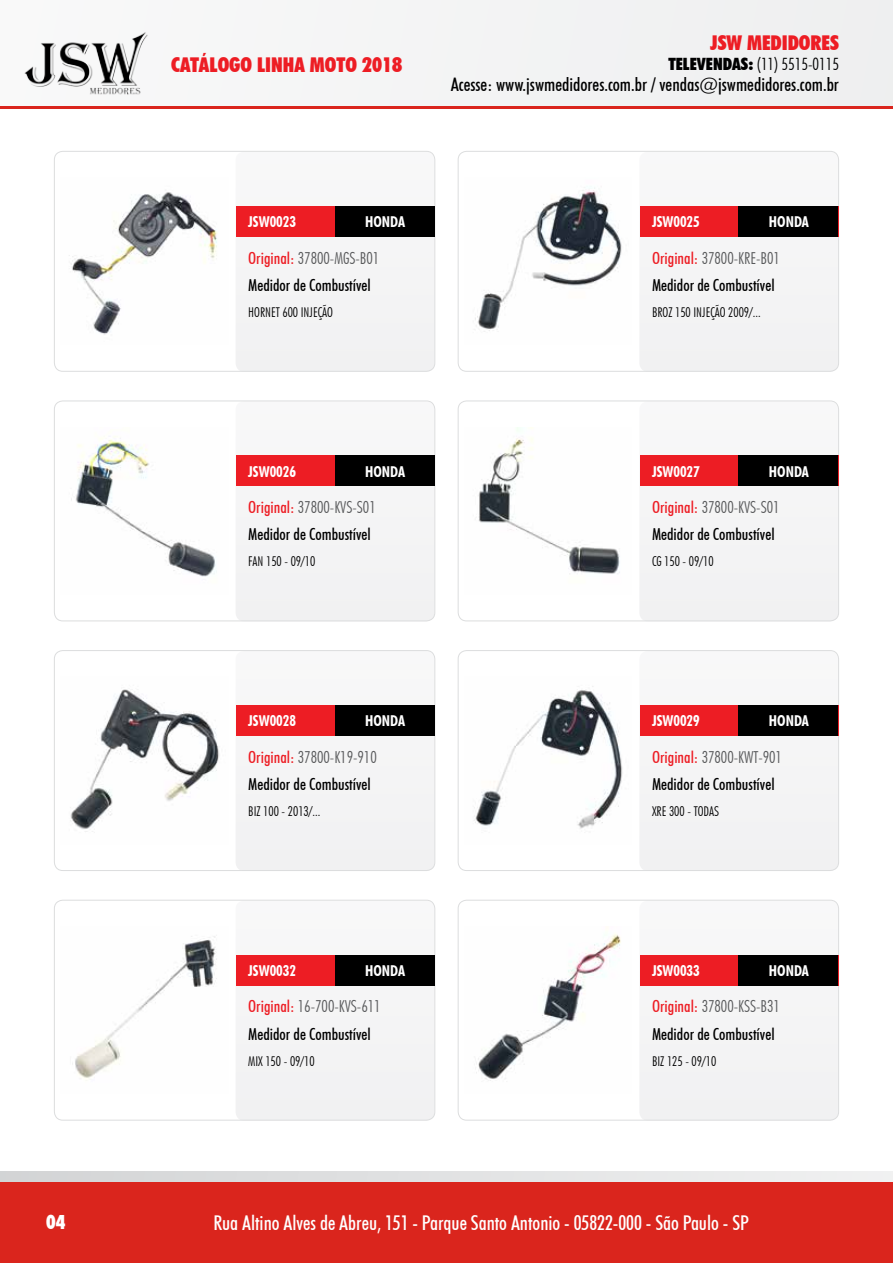
<style>
.page{position:relative;width:893px;height:1263px;background:#fff}
.page>*{position:absolute;margin:0;border:0;box-sizing:border-box;transform-origin:0 0}
.t1{font:500 condensed 20.4px "Futura BT";color:#fff}
.t2{font:900 condensed 20.4px "Futura BT";color:#ed1d24}
.t3{font:900 condensed 19.5px "Futura BT";color:#fff}
.t4{font:500 condensed 18.6px "Futura BT";color:#000}
.t5{font:300 condensed 16.95px "Futura BT";color:#000}
.t6{font:300 condensed 16.5px "Futura BT";color:#58595b}
.t7{font:500 condensed 16.5px "Futura BT";color:#000}
.t8{font:700 condensed 15px "Futura BT";color:#fff}
.t9{font:300 condensed 13.5px "Futura BT";color:#000}
.s1{font-weight:900}
.s2{font-weight:500;color:#ed1d24}
</style>
<div class="page">
<div style="left:0;top:0;width:893px;height:106px;background:#f3f3f4"></div>
<hr style="left:0;top:106px;width:893px;height:3px;background:#da251d">
<img style="left:24px;top:32px;width:124px;height:63px">
<div style="left:0;top:1172px;width:893px;height:91px;background:linear-gradient(to right,#d2d4d5,#f0f1f1)"></div>
<div style="left:0;top:1182px;width:893px;height:81px;background:#da251d"></div>
<div style="left:639px;top:900px;width:199px;height:220px;background:#f1f1f2;border-radius:9px"></div>
<div style="left:458px;top:900px;width:381px;height:220px;border:1px solid #dcddde;border-radius:9px"></div>
<div style="left:640px;top:955px;width:198px;height:30px;background:#ed1d24"></div>
<div style="left:738px;top:955px;width:100px;height:30px;background:#000"></div>
<img style="left:476px;top:934px;width:145px;height:147px">
<div style="left:639px;top:152px;width:199px;height:220px;background:#f1f1f2;border-radius:9px"></div>
<div style="left:458px;top:151px;width:381px;height:221px;border:1px solid #dcddde;border-radius:9px"></div>
<div style="left:640px;top:206px;width:198px;height:31px;background:#ed1d24"></div>
<div style="left:738px;top:206px;width:100px;height:31px;background:#000"></div>
<img style="left:475px;top:187px;width:147px;height:145px">
<div style="left:639px;top:401px;width:199px;height:220px;background:#f1f1f2;border-radius:9px"></div>
<div style="left:458px;top:401px;width:381px;height:220px;border:1px solid #dcddde;border-radius:9px"></div>
<div style="left:640px;top:455px;width:198px;height:31px;background:#ed1d24"></div>
<div style="left:738px;top:455px;width:100px;height:31px;background:#000"></div>
<img style="left:478px;top:427px;width:142px;height:147px">
<div style="left:639px;top:651px;width:199px;height:220px;background:#f1f1f2;border-radius:9px"></div>
<div style="left:458px;top:650px;width:381px;height:221px;border:1px solid #dcddde;border-radius:9px"></div>
<div style="left:640px;top:705px;width:198px;height:31px;background:#ed1d24"></div>
<div style="left:738px;top:705px;width:100px;height:31px;background:#000"></div>
<img style="left:474px;top:686px;width:149px;height:143px">
<div style="left:236px;top:152px;width:198px;height:220px;background:#f1f1f2;border-radius:9px"></div>
<div style="left:54px;top:151px;width:381px;height:221px;border:1px solid #dcddde;border-radius:9px"></div>
<div style="left:236px;top:206px;width:198px;height:31px;background:#ed1d24"></div>
<div style="left:335px;top:206px;width:99px;height:31px;background:#000"></div>
<img style="left:69px;top:192px;width:148px;height:143px">
<div style="left:236px;top:401px;width:198px;height:220px;background:#f1f1f2;border-radius:9px"></div>
<div style="left:54px;top:401px;width:381px;height:220px;border:1px solid #dcddde;border-radius:9px"></div>
<div style="left:236px;top:455px;width:198px;height:31px;background:#ed1d24"></div>
<div style="left:335px;top:455px;width:99px;height:31px;background:#000"></div>
<img style="left:71px;top:436px;width:146px;height:141px">
<div style="left:236px;top:651px;width:198px;height:220px;background:#f1f1f2;border-radius:9px"></div>
<div style="left:54px;top:650px;width:381px;height:221px;border:1px solid #dcddde;border-radius:9px"></div>
<div style="left:236px;top:705px;width:198px;height:31px;background:#ed1d24"></div>
<div style="left:335px;top:705px;width:99px;height:31px;background:#000"></div>
<img style="left:70px;top:689px;width:150px;height:143px">
<div style="left:236px;top:900px;width:198px;height:220px;background:#f1f1f2;border-radius:9px"></div>
<div style="left:54px;top:900px;width:381px;height:220px;border:1px solid #dcddde;border-radius:9px"></div>
<div style="left:236px;top:955px;width:198px;height:30px;background:#ed1d24"></div>
<div style="left:335px;top:955px;width:99px;height:30px;background:#000"></div>
<img style="left:72px;top:936px;width:145px;height:142px">
<p class="t2" style="left:171px;top:52px;width:232px">CATÁLOGO LINHA MOTO 2018</p>
<p class="t2" style="left:710px;top:31px;width:121px">JSW MEDIDORES</p>
<p class="t5" style="left:668px;top:54px;width:172px"><span class="s1">TELEVENDAS:</span> (11) 5515-0115</p>
<p class="t4" style="left:451px;top:73px;width:390px">Acesse: www.jswmedidores.com.br / vendas@jswmedidores.com.br</p>
<p class="t8" style="left:248px;top:212px;width:49px">JSW0023</p>
<p class="t8" style="left:365px;top:212px;width:41px">HONDA</p>
<p class="t8" style="left:652px;top:212px;width:49px">JSW0025</p>
<p class="t8" style="left:769px;top:212px;width:41px">HONDA</p>
<p class="t6" style="left:248px;top:248px;width:133px"><span class="s2">Original:</span> 37800-MGS-B01</p>
<p class="t9" style="left:248px;top:304px;width:86px">HORNET 600 INJEÇÃO</p>
<p class="t7" style="left:248px;top:275px;width:124px">Medidor de Combustível</p>
<p class="t6" style="left:652px;top:248px;width:129px"><span class="s2">Original:</span> 37800-KRE-B01</p>
<p class="t9" style="left:652px;top:304px;width:110px">BROZ 150 INJEÇÃO 2009/...</p>
<p class="t7" style="left:652px;top:275px;width:124px">Medidor de Combustível</p>
<p class="t8" style="left:248px;top:462px;width:49px">JSW0026</p>
<p class="t8" style="left:365px;top:462px;width:41px">HONDA</p>
<p class="t8" style="left:652px;top:462px;width:49px">JSW0027</p>
<p class="t8" style="left:769px;top:462px;width:41px">HONDA</p>
<p class="t6" style="left:248px;top:497px;width:129px"><span class="s2">Original:</span> 37800-KVS-S01</p>
<p class="t6" style="left:652px;top:497px;width:129px"><span class="s2">Original:</span> 37800-KVS-S01</p>
<p class="t7" style="left:248px;top:524px;width:124px">Medidor de Combustível</p>
<p class="t7" style="left:652px;top:524px;width:124px">Medidor de Combustível</p>
<p class="t9" style="left:248px;top:553px;width:69px">FAN 150 - 09/10</p>
<p class="t9" style="left:652px;top:553px;width:63px">CG 150 - 09/10</p>
<p class="t8" style="left:248px;top:712px;width:49px">JSW0028</p>
<p class="t8" style="left:365px;top:712px;width:41px">HONDA</p>
<p class="t8" style="left:652px;top:712px;width:49px">JSW0029</p>
<p class="t8" style="left:769px;top:712px;width:41px">HONDA</p>
<p class="t6" style="left:248px;top:747px;width:130px"><span class="s2">Original:</span> 37800-K19-910</p>
<p class="t6" style="left:652px;top:747px;width:132px"><span class="s2">Original:</span> 37800-KWT-901</p>
<p class="t7" style="left:248px;top:774px;width:124px">Medidor de Combustível</p>
<p class="t7" style="left:652px;top:774px;width:124px">Medidor de Combustível</p>
<p class="t9" style="left:248px;top:803px;width:74px">BIZ 100 - 2013/...</p>
<p class="t9" style="left:652px;top:803px;width:68px">XRE 300 - TODAS</p>
<p class="t8" style="left:248px;top:961px;width:49px">JSW0032</p>
<p class="t8" style="left:365px;top:961px;width:41px">HONDA</p>
<p class="t8" style="left:652px;top:961px;width:49px">JSW0033</p>
<p class="t8" style="left:769px;top:961px;width:41px">HONDA</p>
<p class="t6" style="left:248px;top:996px;width:134px"><span class="s2">Original:</span> 16-700-KVS-611</p>
<p class="t6" style="left:652px;top:996px;width:130px"><span class="s2">Original:</span> 37800-KSS-B31</p>
<p class="t7" style="left:248px;top:1024px;width:124px">Medidor de Combustível</p>
<p class="t7" style="left:652px;top:1024px;width:124px">Medidor de Combustível</p>
<p class="t9" style="left:248px;top:1053px;width:68px">MIX 150 - 09/10</p>
<p class="t9" style="left:652px;top:1053px;width:66px">BIZ 125 - 09/10</p>
<p class="t3" style="left:46px;top:1210px;width:21px">04</p>
<p class="t1" style="left:214px;top:1210px;width:537px">Rua Altino Alves de Abreu, 151 - Parque Santo Antonio - 05822-000 - São Paulo - SP</p>
</div>
